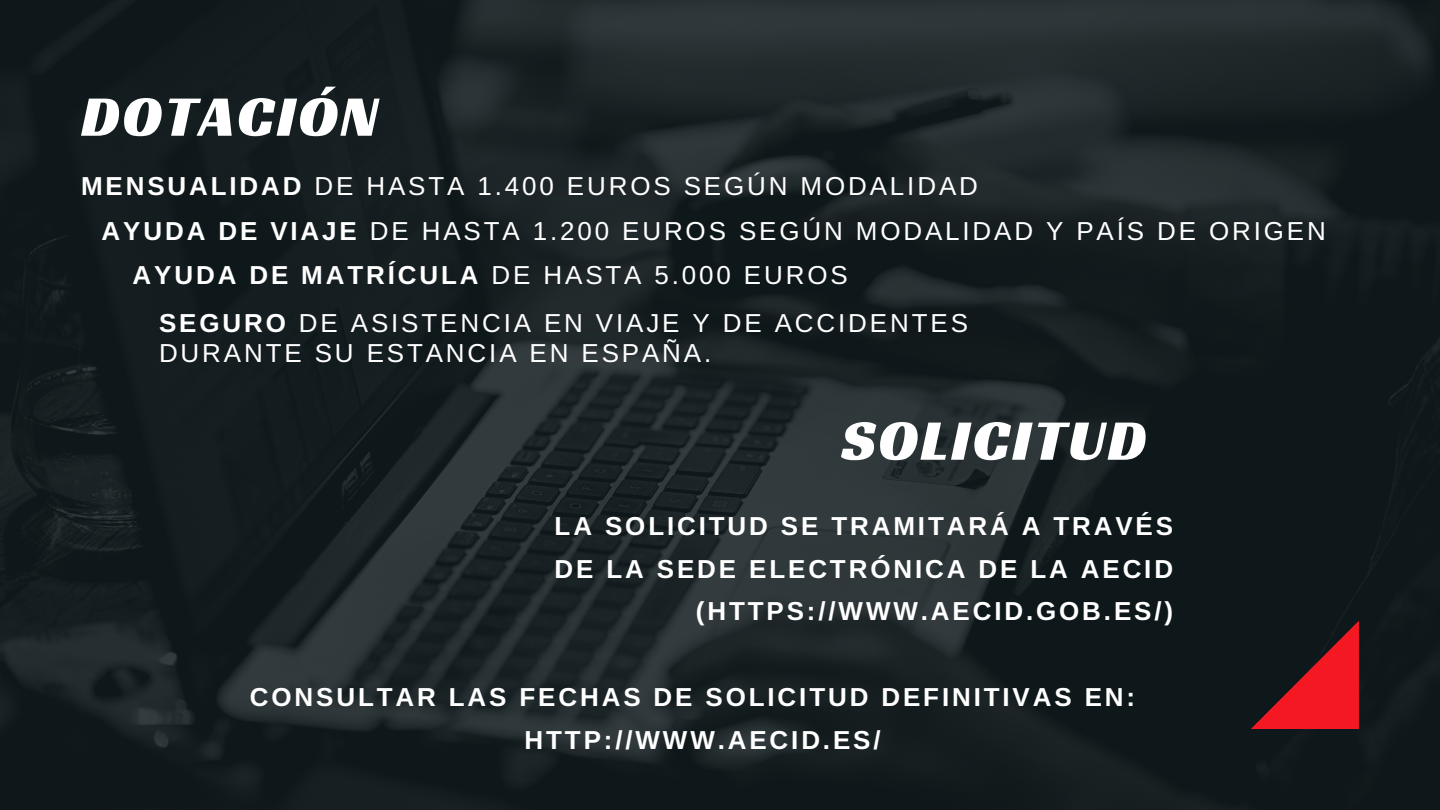
<style>
.page{position:relative;width:1440px;height:810px;background:#fff}
.page>*{position:absolute;margin:0;border:0;box-sizing:border-box;transform-origin:0 0}
.t1{font:58.5px "Racing Sans One";letter-spacing:.04em;color:#fff}
.t2{font:26px/30.8px "Arimo";letter-spacing:.11em;color:#fff}
.t3{font:700 26px/42.8px "Arimo";letter-spacing:.11em;color:#fff}
.s1{font-weight:700}
</style>
<div class="page">
<img style="left:0;top:0;width:1440px;height:810px">
<svg style="left:1251px;top:621px;width:108px;height:108px;background:#80171e"></svg>
<p class="t1" style="left:81px;top:79px;width:299px">DOTACIÓN</p>
<p class="t2" style="left:81px;top:171px;width:898px"><span class="s1">MENSUALIDAD</span> DE HASTA 1.400 EUROS SEGÚN MODALIDAD</p>
<p class="t2" style="left:102px;top:216px;width:1226px"><span class="s1">AYUDA DE VIAJE</span> DE HASTA 1.200 EUROS SEGÚN MODALIDAD Y PAÍS DE ORIGEN</p>
<p class="t2" style="left:133px;top:259px;width:717px"><span class="s1">AYUDA DE MATRÍCULA</span> DE HASTA 5.000 EUROS</p>
<p class="t2" style="left:159px;top:307px;width:810px"><span class="s1">SEGURO</span> DE ASISTENCIA EN VIAJE Y DE ACCIDENTES<br>DURANTE SU ESTANCIA EN ESPAÑA.</p>
<p class="t1" style="left:841px;top:403px;width:306px">SOLICITUD</p>
<p class="t3" style="left:555px;top:504px;width:620px">LA SOLICITUD SE TRAMITARÁ A TRAVÉS</p>
<p class="t3" style="left:555px;top:547px;width:620px">DE LA SEDE ELECTRÓNICA DE LA AECID</p>
<p class="t3" style="left:696px;top:590px;width:479px">(HTTPS://WWW.AECID.GOB.ES/)</p>
<p class="t3" style="left:525px;top:675px;width:612px;text-indent:-275px">CONSULTAR LAS FECHAS DE SOLICITUD DEFINITIVAS EN:<br>HTTP://WWW.AECID.ES/</p>
</div>
